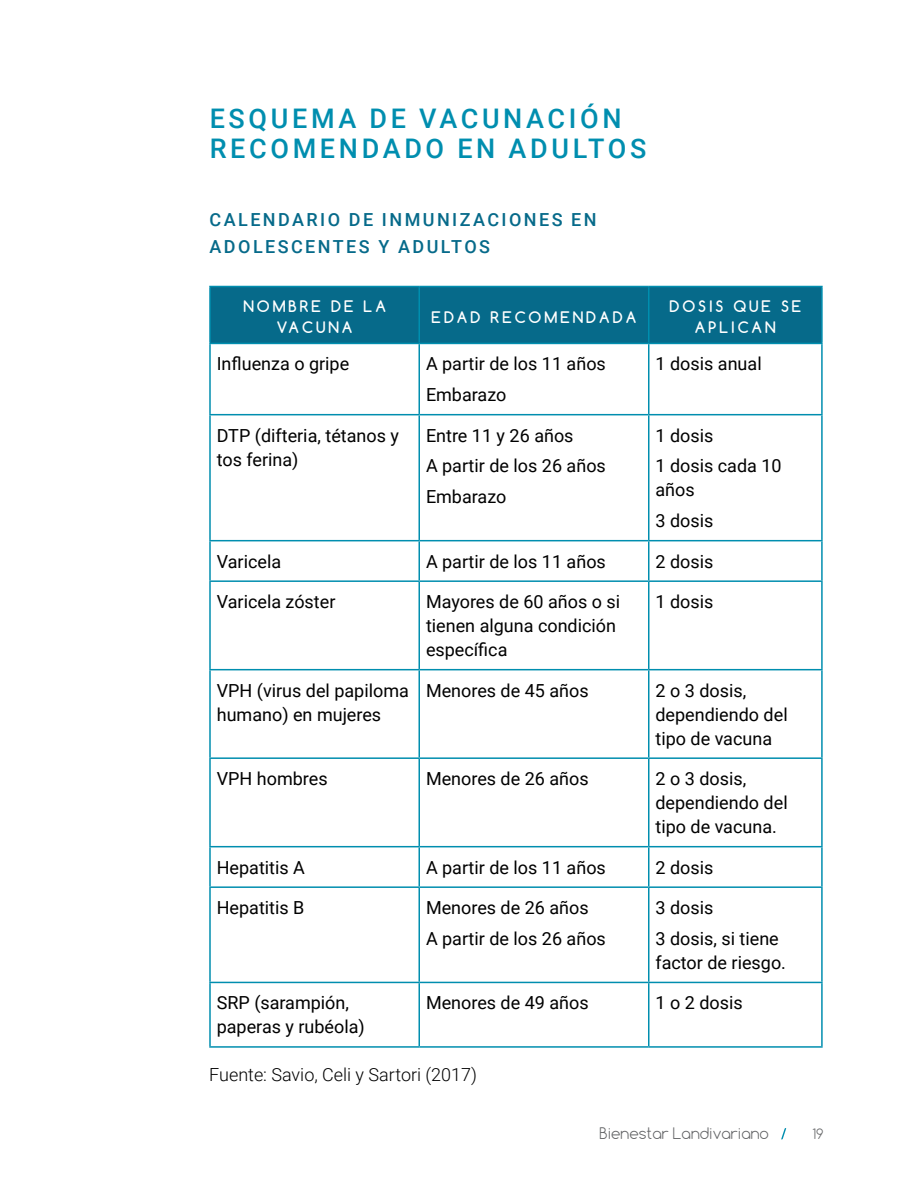
<style>
.page{position:relative;width:918px;height:1188px;background:#fff}
.page>*{position:absolute;margin:0;border:0;box-sizing:border-box;transform-origin:0 0}
.t1{font:500 27px/30px "Roboto";letter-spacing:.135em;color:#008eaf}
.t2{font:18px/24px "Roboto";color:#000}
.t3{font:500 18px/27px "Roboto";letter-spacing:.135em;color:#066a8a}
.t4{font:300 18px "Roboto";color:#000}
.t5{font:700 15px/21px "Comfortaa";letter-spacing:.2em;color:#fff;text-align:center}
.t6{font:300 15px "Comfortaa";color:#636466}
.t7{font:300 13.5px "Comfortaa";color:#636466}
</style>
<div class="page">
<svg style="left:781px;top:1128px;width:6px;height:12px"></svg>
<div style="left:211px;top:287px;width:610px;height:56px;background:#066a8a"></div>
<hr style="left:209px;top:286px;width:210px;height:1px;background:#008eaf">
<hr style="left:209px;top:287px;width:2px;height:56px;background:#008eaf">
<hr style="left:419px;top:286px;width:230px;height:1px;background:#008eaf">
<hr style="left:418px;top:287px;width:2px;height:56px;background:#008eaf">
<hr style="left:649px;top:286px;width:174px;height:1px;background:#008eaf">
<hr style="left:648px;top:287px;width:2px;height:56px;background:#008eaf">
<hr style="left:821px;top:287px;width:2px;height:56px;background:#008eaf">
<hr style="left:209px;top:343px;width:210px;height:1px;background:#008eaf">
<hr style="left:209px;top:344px;width:2px;height:70px;background:#008eaf">
<hr style="left:419px;top:343px;width:230px;height:1px;background:#008eaf">
<hr style="left:418px;top:344px;width:2px;height:70px;background:#008eaf">
<hr style="left:649px;top:343px;width:174px;height:1px;background:#008eaf">
<hr style="left:648px;top:344px;width:2px;height:70px;background:#008eaf">
<hr style="left:821px;top:344px;width:2px;height:70px;background:#008eaf">
<hr style="left:209px;top:414px;width:210px;height:1px;background:#008eaf">
<hr style="left:209px;top:415px;width:2px;height:125px;background:#008eaf">
<hr style="left:419px;top:414px;width:230px;height:1px;background:#008eaf">
<hr style="left:418px;top:415px;width:2px;height:125px;background:#008eaf">
<hr style="left:649px;top:414px;width:174px;height:1px;background:#008eaf">
<hr style="left:648px;top:415px;width:2px;height:125px;background:#008eaf">
<hr style="left:821px;top:415px;width:2px;height:125px;background:#008eaf">
<hr style="left:209px;top:540px;width:210px;height:1px;background:#008eaf">
<hr style="left:209px;top:541px;width:2px;height:39px;background:#008eaf">
<hr style="left:419px;top:540px;width:230px;height:1px;background:#008eaf">
<hr style="left:418px;top:541px;width:2px;height:39px;background:#008eaf">
<hr style="left:649px;top:540px;width:174px;height:1px;background:#008eaf">
<hr style="left:648px;top:541px;width:2px;height:39px;background:#008eaf">
<hr style="left:821px;top:541px;width:2px;height:39px;background:#008eaf">
<hr style="left:209px;top:580px;width:210px;height:2px;background:#008eaf">
<hr style="left:209px;top:582px;width:2px;height:87px;background:#008eaf">
<hr style="left:419px;top:580px;width:230px;height:2px;background:#008eaf">
<hr style="left:418px;top:582px;width:2px;height:87px;background:#008eaf">
<hr style="left:649px;top:580px;width:174px;height:2px;background:#008eaf">
<hr style="left:648px;top:582px;width:2px;height:87px;background:#008eaf">
<hr style="left:821px;top:582px;width:2px;height:87px;background:#008eaf">
<hr style="left:209px;top:669px;width:210px;height:1px;background:#008eaf">
<hr style="left:209px;top:670px;width:2px;height:87px;background:#008eaf">
<hr style="left:419px;top:669px;width:230px;height:1px;background:#008eaf">
<hr style="left:418px;top:670px;width:2px;height:87px;background:#008eaf">
<hr style="left:649px;top:669px;width:174px;height:1px;background:#008eaf">
<hr style="left:648px;top:670px;width:2px;height:87px;background:#008eaf">
<hr style="left:821px;top:670px;width:2px;height:87px;background:#008eaf">
<hr style="left:209px;top:757px;width:210px;height:2px;background:#008eaf">
<hr style="left:209px;top:759px;width:2px;height:87px;background:#008eaf">
<hr style="left:419px;top:757px;width:230px;height:2px;background:#008eaf">
<hr style="left:418px;top:759px;width:2px;height:87px;background:#008eaf">
<hr style="left:649px;top:757px;width:174px;height:2px;background:#008eaf">
<hr style="left:648px;top:759px;width:2px;height:87px;background:#008eaf">
<hr style="left:821px;top:759px;width:2px;height:87px;background:#008eaf">
<hr style="left:209px;top:846px;width:210px;height:1px;background:#008eaf">
<hr style="left:209px;top:847px;width:2px;height:39px;background:#008eaf">
<hr style="left:419px;top:846px;width:230px;height:1px;background:#008eaf">
<hr style="left:418px;top:847px;width:2px;height:39px;background:#008eaf">
<hr style="left:649px;top:846px;width:174px;height:1px;background:#008eaf">
<hr style="left:648px;top:847px;width:2px;height:39px;background:#008eaf">
<hr style="left:821px;top:847px;width:2px;height:39px;background:#008eaf">
<hr style="left:209px;top:886px;width:210px;height:2px;background:#008eaf">
<hr style="left:209px;top:888px;width:2px;height:94px;background:#008eaf">
<hr style="left:419px;top:886px;width:230px;height:2px;background:#008eaf">
<hr style="left:418px;top:888px;width:2px;height:94px;background:#008eaf">
<hr style="left:649px;top:886px;width:174px;height:2px;background:#008eaf">
<hr style="left:648px;top:888px;width:2px;height:94px;background:#008eaf">
<hr style="left:821px;top:888px;width:2px;height:94px;background:#008eaf">
<hr style="left:209px;top:982px;width:210px;height:1px;background:#008eaf">
<hr style="left:209px;top:983px;width:2px;height:63px;background:#008eaf">
<hr style="left:419px;top:982px;width:230px;height:1px;background:#008eaf">
<hr style="left:418px;top:983px;width:2px;height:63px;background:#008eaf">
<hr style="left:649px;top:982px;width:174px;height:1px;background:#008eaf">
<hr style="left:648px;top:983px;width:2px;height:63px;background:#008eaf">
<hr style="left:821px;top:983px;width:2px;height:63px;background:#008eaf">
<hr style="left:209px;top:1046px;width:210px;height:2px;background:#008eaf">
<hr style="left:419px;top:1046px;width:230px;height:2px;background:#008eaf">
<hr style="left:649px;top:1046px;width:174px;height:2px;background:#008eaf">
<h1 class="t1" style="left:210px;top:103px;width:438px">ESQUEMA DE VACUNACIÓN<br>RECOMENDADO EN ADULTOS</h1>
<p class="t3" style="left:210px;top:205px;width:389px">CALENDARIO DE INMUNIZACIONES EN<br>ADOLESCENTES Y ADULTOS</p>
<p class="t5" style="left:243px;top:296px;width:144px">NOMBRE DE LA<br>VACUNA</p>
<p class="t5" style="left:432px;top:306px;width:206px">EDAD RECOMENDADA</p>
<p class="t5" style="left:669px;top:296px;width:133px">DOSIS QUE SE<br>APLICAN</p>
<p class="t2" style="left:217px;top:351px;width:134px">Influenza o gripe</p>
<p class="t2" style="left:426px;top:348px;width:181px;line-height:30.8px">A partir de los 11 años<br>Embarazo</p>
<p class="t2" style="left:656px;top:351px;width:108px">1 dosis anual</p>
<p class="t2" style="left:217px;top:423px;width:184px">DTP (difteria, tétanos y tos ferina)</p>
<p class="t2" style="left:426px;top:419px;width:181px;line-height:30.8px">Entre 11 y 26 años<br>A partir de los 26 años<br>Embarazo</p>
<p class="t2" style="left:656px;top:419px;width:128px;line-height:30.8px">1 dosis<br>1 dosis cada 10</p>
<p class="t2" style="left:656px;top:474px;width:59px;line-height:30.8px">años<br>3 dosis</p>
<p class="t2" style="left:217px;top:549px;width:66px">Varicela</p>
<p class="t2" style="left:426px;top:549px;width:181px">A partir de los 11 años</p>
<p class="t2" style="left:656px;top:549px;width:59px">2 dosis</p>
<p class="t2" style="left:217px;top:589px;width:120px">Varicela zóster</p>
<p class="t2" style="left:426px;top:589px;width:196px">Mayores de 60 años o si tienen alguna condición específica</p>
<p class="t2" style="left:656px;top:589px;width:59px">1 dosis</p>
<p class="t2" style="left:217px;top:678px;width:194px">VPH (virus del papiloma humano) en mujeres</p>
<p class="t2" style="left:426px;top:678px;width:164px">Menores de 45 años</p>
<p class="t2" style="left:656px;top:678px;width:134px">2 o 3 dosis, dependiendo del tipo de vacuna</p>
<p class="t2" style="left:217px;top:766px;width:112px">VPH hombres</p>
<p class="t2" style="left:426px;top:766px;width:164px">Menores de 26 años</p>
<p class="t2" style="left:656px;top:766px;width:134px">2 o 3 dosis, dependiendo del tipo de vacuna.</p>
<p class="t2" style="left:217px;top:855px;width:90px">Hepatitis A</p>
<p class="t2" style="left:426px;top:855px;width:181px">A partir de los 11 años</p>
<p class="t2" style="left:656px;top:855px;width:59px">2 dosis</p>
<p class="t2" style="left:217px;top:895px;width:89px">Hepatitis B</p>
<p class="t2" style="left:426px;top:892px;width:181px;line-height:30.8px">Menores de 26 años<br>A partir de los 26 años</p>
<p class="t2" style="left:656px;top:892px;width:125px;line-height:30.8px">3 dosis<br>3 dosis, si tiene</p>
<p class="t2" style="left:656px;top:950px;width:132px">factor de riesgo.</p>
<p class="t2" style="left:217px;top:990px;width:150px">SRP (sarampión, paperas y rubéola)</p>
<p class="t2" style="left:426px;top:990px;width:164px">Menores de 49 años</p>
<p class="t2" style="left:656px;top:990px;width:89px">1 o 2 dosis</p>
<p class="t4" style="left:209px;top:1062px;width:269px">Fuente: Savio, Celi y Sartori (2017)</p>
<p class="t6" style="left:599px;top:1124px;width:171px">Bienestar Landivariano</p>
<p class="t7" style="left:812px;top:1125px;width:13px">19</p>
</div>
